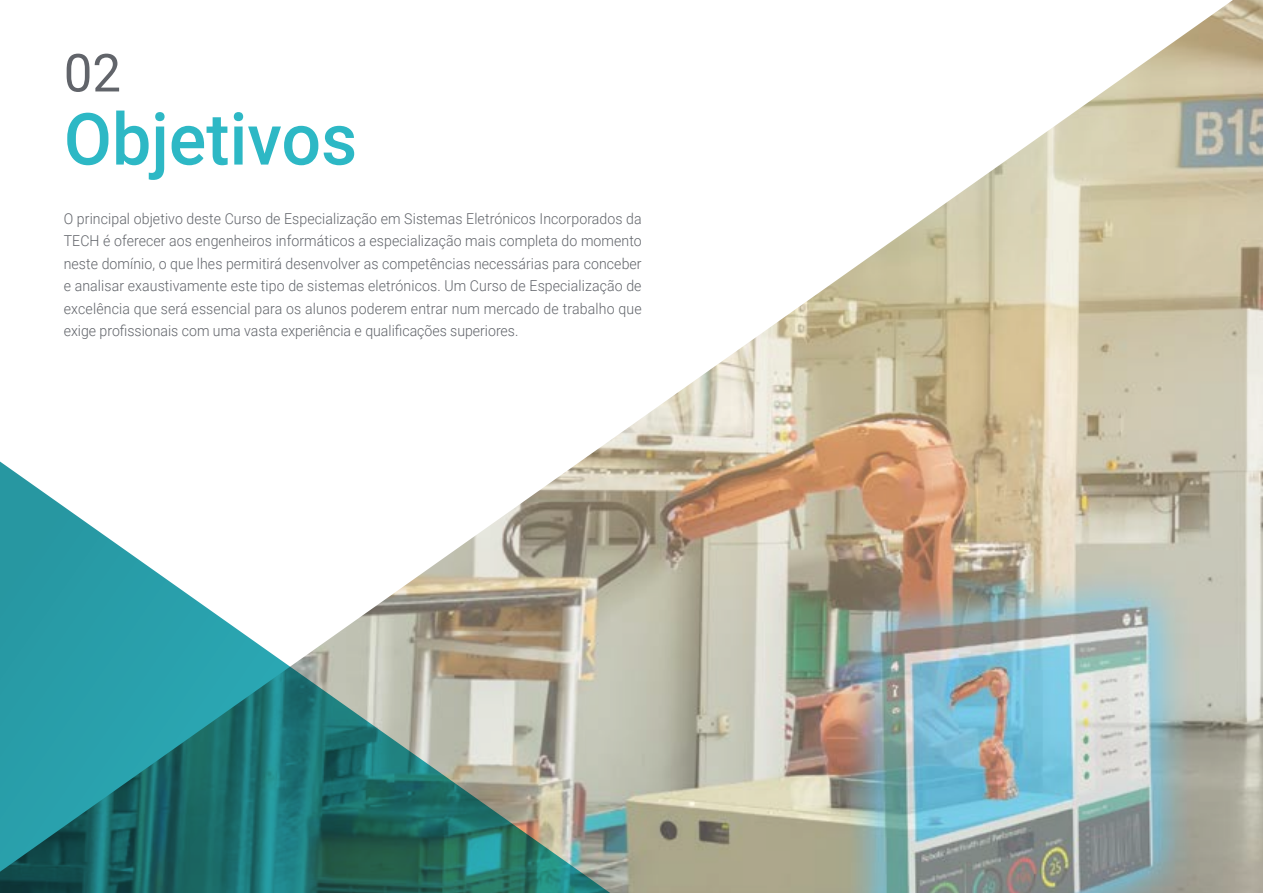
<style>
.page{position:relative;width:1263px;height:893px;background:#fff}
.page>*{position:absolute;margin:0;border:0;box-sizing:border-box;transform-origin:0 0}
.t1{font:500 72px "Roboto";color:#2db8c5}
.t2{font:52.5px "Roboto";color:#61646a}
.t3{font:300 15px/22.5px "Roboto";color:#61646a;text-align:justify;scale:.94 1}
</style>
<div class="page">
<img style="left:603px;top:0;width:660px;height:893px">
<svg style="left:0;top:446px;width:640px;height:447px"></svg>
<h2 class="t2" style="left:64px;top:36px;width:59px">02</h2>
<h1 class="t1" style="left:64px;top:89px;width:295px">Objetivos</h1>
<p class="t3" style="left:64px;top:207px;width:616px">O principal objetivo deste Curso de Especialização em Sistemas Eletrónicos Incorporados da TECH é oferecer aos engenheiros informáticos a especialização mais completa do momento neste domínio, o que lhes permitirá desenvolver as competências necessárias para conceber e analisar exaustivamente este tipo de sistemas eletrónicos. Um Curso de Especialização de excelência que será essencial para os alunos poderem entrar num mercado de trabalho que exige profissionais com uma vasta experiência e qualificações superiores.</p>
</div>
